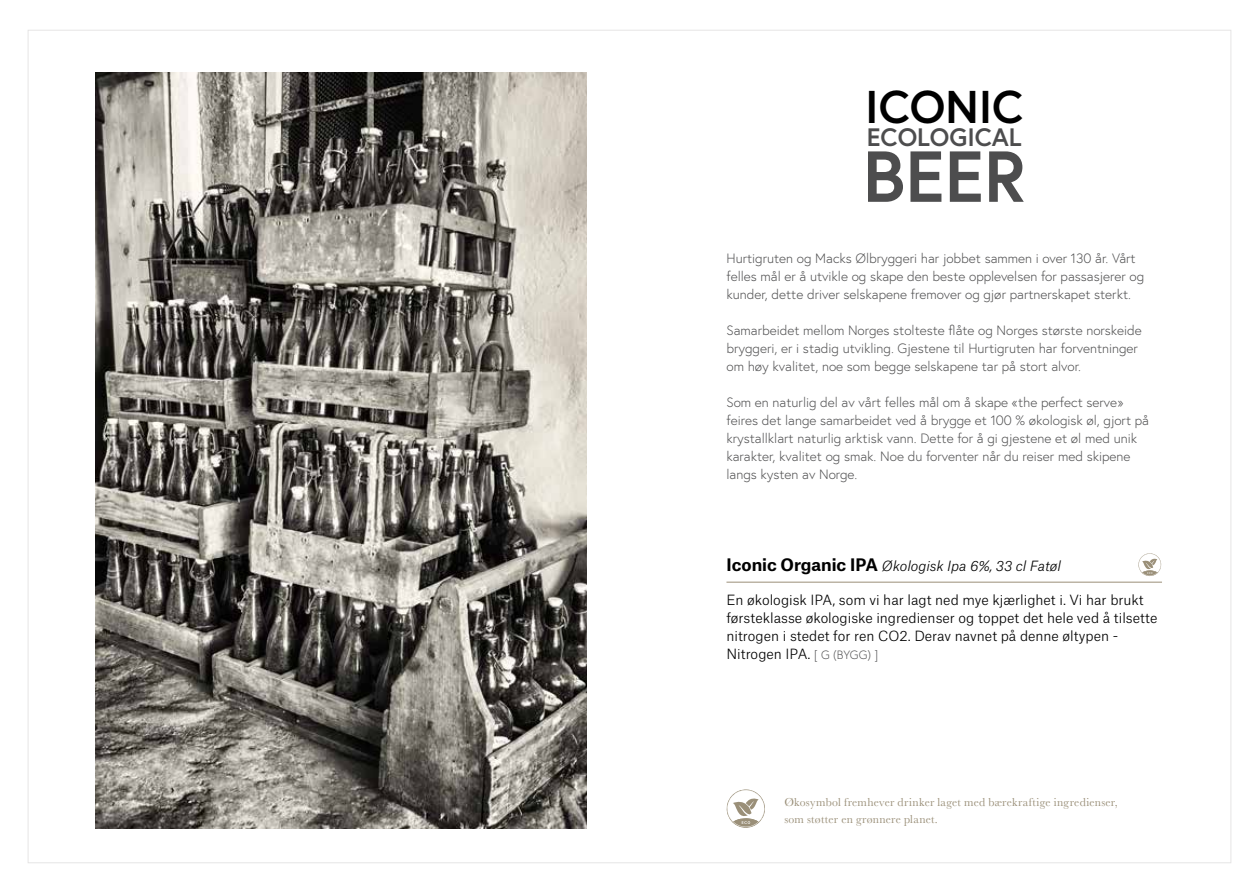
<style>
.page{position:relative;width:1259px;height:893px;background:#fff}
.page>*{position:absolute;margin:0;border:0;box-sizing:border-box;transform-origin:0 0}
.t1{font:700 72px "Europa";color:#4d4d4e}
.t2{font:700 45.9px "Europa";color:#000}
.t3{font:700 25.2px "Europa";color:#4d4d4e}
.t4{font:300 13.5px/18px "Europa";color:#4d4d4e}
.t5{font:300 13.5px/18px "Atlas Grotesk";color:#000}
.t6{font:italic 300 13.5px "Atlas Grotesk";color:#000}
.t7{font:12px/16.5px "Baskerville";letter-spacing:.025em;color:#9a8f78}
.s1{font-weight:700;font-style:normal;font-size:16.5px}
.s2{font-family:"Europa";font-size:12px;color:#4d4d4e}
</style>
<div class="page">
<img style="left:95px;top:72px;width:492px;height:756px">
<hr style="left:726px;top:582px;width:436px;height:1px;background:#9a8f78">
<svg style="left:726px;top:789px;width:39px;height:39px"></svg>
<svg style="left:1138px;top:553px;width:23px;height:23px"></svg>
<h2 class="t2" style="left:865px;top:75px;width:160px">ICONIC</h2>
<h3 class="t3" style="left:867px;top:120px;width:156px">ECOLOGICAL</h3>
<h1 class="t1" style="left:862px;top:127px;width:165px">BEER</h1>
<p class="t4" style="left:726px;top:249px;width:419px">Hurtigruten og Macks Ølbryggeri har jobbet sammen i over 130 år. Vårt felles mål er å utvikle og skape den beste opplevelsen for passasjerer og kunder, dette driver selskapene fremover og gjør partnerskapet sterkt.</p>
<p class="t4" style="left:726px;top:321px;width:417px">Samarbeidet mellom Norges stolteste flåte og Norges største norskeide bryggeri, er i stadig utvikling. Gjestene til Hurtigruten har forventninger om høy kvalitet, noe som begge selskapene tar på stort alvor.</p>
<p class="t4" style="left:726px;top:393px;width:424px">Som en naturlig del av vårt felles mål om å skape «the perfect serve» feires det lange samarbeidet ved å brygge et 100 % økologisk øl, gjort på krystallklart naturlig arktisk vann. Dette for å gi gjestene et øl med unik karakter, kvalitet og smak. Noe du forventer når du reiser med skipene langs kysten av Norge.</p>
<p class="t6" style="left:726px;top:556px;width:336px"><span class="s1">Iconic Organic IPA</span> Økologisk Ipa 6%, 33 cl Fatøl</p>
<p class="t5" style="left:726px;top:590px;width:432px">En økologisk IPA, som vi har lagt ned mye kjærlighet i. Vi har brukt førsteklasse økologiske ingredienser og toppet det hele ved å tilsette nitrogen i stedet for ren CO2. Derav navnet på denne øltypen - Nitrogen IPA. <span class="s2">[ G (BYGG) ]</span></p>
<p class="t7" style="left:784px;top:794px;width:335px">Økosymbol fremhever drinker laget med bærekraftige ingredienser, som støtter en grønnere planet.</p>
</div>
